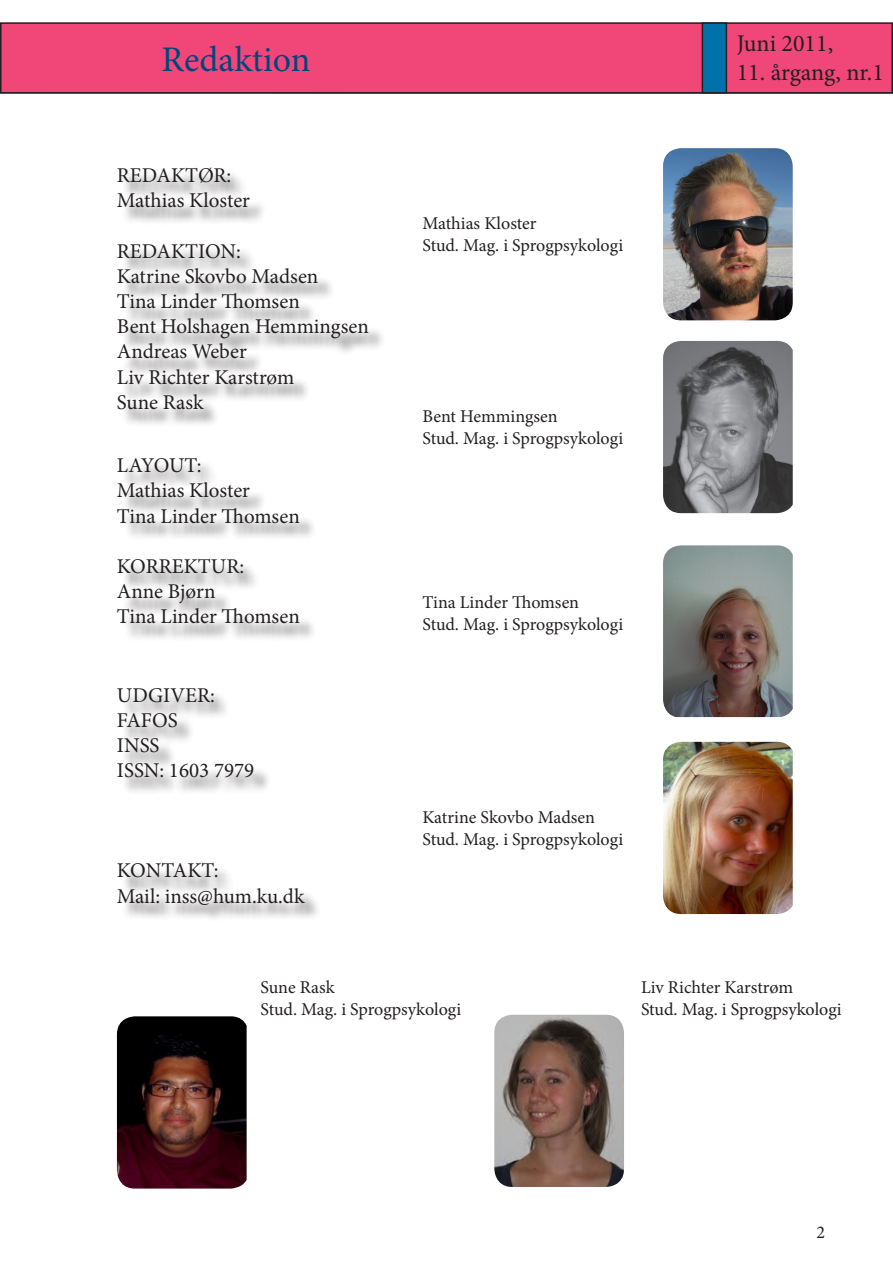
<style>
.page{position:relative;width:893px;height:1263px;background:#fff}
.page>*{position:absolute;margin:0;border:0;box-sizing:border-box;transform-origin:0 0}
.t1{font:36px "Minion Pro";letter-spacing:.005em;color:#00467e}
.t2{font:24px "Minion Pro";color:#231f20}
.t3{font:21px "Minion Pro";color:#231f20}
.t4{font:18px "Minion Pro";color:#231f20}
</style>
<div class="page">
<div style="left:1px;top:23px;width:891px;height:70px;background:#f04778"></div>
<div style="left:0;top:22px;width:893px;height:72px;border:2px solid #231f20"></div>
<div style="left:121px;top:170px;width:265px;height:257px;background:#231f20;opacity:.75"></div>
<img style="left:494px;top:1015px;width:130px;height:172px">
<img style="left:663px;top:148px;width:130px;height:172px">
<div style="left:121px;top:460px;width:196px;height:182px;background:#231f20;opacity:.75"></div>
<div style="left:122px;top:690px;width:149px;height:105px;background:#231f20;opacity:.75"></div>
<img style="left:663px;top:341px;width:130px;height:172px">
<img style="left:663px;top:742px;width:130px;height:172px">
<img style="left:117px;top:1016px;width:130px;height:172px">
<img style="left:663px;top:545px;width:130px;height:172px">
<div style="left:121px;top:866px;width:202px;height:57px;background:#231f20;opacity:.75"></div>
<div style="left:702px;top:23px;width:24px;height:70px;background:#0072aa"></div>
<div style="left:702px;top:22px;width:25px;height:72px;border:2px solid #231f20"></div>
<p class="t1" style="left:162px;top:35px;width:150px">Redaktion</p>
<p class="t2" style="left:737px;top:28px;width:98px">Juni 2011,</p>
<p class="t2" style="left:737px;top:57px;width:149px">11. årgang, nr.1</p>
<p class="t3" style="left:117px;top:161px;width:116px">REDAKTØR:</p>
<p class="t3" style="left:117px;top:186px;width:135px">Mathias Kloster</p>
<p class="t3" style="left:117px;top:237px;width:126px">REDAKTION:</p>
<p class="t3" style="left:117px;top:262px;width:203px">Katrine Skovbo Madsen</p>
<p class="t3" style="left:117px;top:287px;width:184px">Tina Linder Thomsen</p>
<p class="t3" style="left:117px;top:312px;width:254px">Bent Holshagen Hemmingsen</p>
<p class="t3" style="left:117px;top:338px;width:131px">Andreas Weber</p>
<p class="t3" style="left:117px;top:363px;width:179px">Liv Richter Karstrøm</p>
<p class="t3" style="left:117px;top:388px;width:88px">Sune Rask</p>
<p class="t3" style="left:117px;top:451px;width:86px">LAYOUT:</p>
<p class="t3" style="left:117px;top:477px;width:135px">Mathias Kloster</p>
<p class="t3" style="left:117px;top:502px;width:184px">Tina Linder Thomsen</p>
<p class="t3" style="left:117px;top:552px;width:129px">KORREKTUR:</p>
<p class="t3" style="left:117px;top:577px;width:100px">Anne Bjørn</p>
<p class="t3" style="left:117px;top:603px;width:184px">Tina Linder Thomsen</p>
<p class="t3" style="left:117px;top:681px;width:99px">UDGIVER:</p>
<p class="t3" style="left:117px;top:706px;width:62px">FAFOS</p>
<p class="t3" style="left:117px;top:731px;width:44px">INSS</p>
<p class="t3" style="left:117px;top:756px;width:139px">ISSN: 1603 7979</p>
<p class="t3" style="left:117px;top:857px;width:103px">KONTAKT:</p>
<p class="t3" style="left:117px;top:882px;width:189px">Mail: inss@hum.ku.dk</p>
<p class="t4" style="left:422px;top:211px;width:116px">Mathias Kloster</p>
<p class="t4" style="left:422px;top:233px;width:202px">Stud. Mag. i Sprogpsykologi</p>
<p class="t4" style="left:422px;top:404px;width:137px">Bent Hemmingsen</p>
<p class="t4" style="left:422px;top:426px;width:202px">Stud. Mag. i Sprogpsykologi</p>
<p class="t4" style="left:422px;top:591px;width:158px">Tina Linder Thomsen</p>
<p class="t4" style="left:422px;top:612px;width:202px">Stud. Mag. i Sprogpsykologi</p>
<p class="t4" style="left:422px;top:805px;width:174px">Katrine Skovbo Madsen</p>
<p class="t4" style="left:422px;top:827px;width:202px">Stud. Mag. i Sprogpsykologi</p>
<p class="t4" style="left:260px;top:975px;width:76px">Sune Rask</p>
<p class="t4" style="left:260px;top:997px;width:202px">Stud. Mag. i Sprogpsykologi</p>
<p class="t4" style="left:641px;top:975px;width:154px">Liv Richter Karstrøm</p>
<p class="t4" style="left:641px;top:997px;width:202px">Stud. Mag. i Sprogpsykologi</p>
<p class="t4" style="left:816px;top:1220px;width:10px">2</p>
</div>
